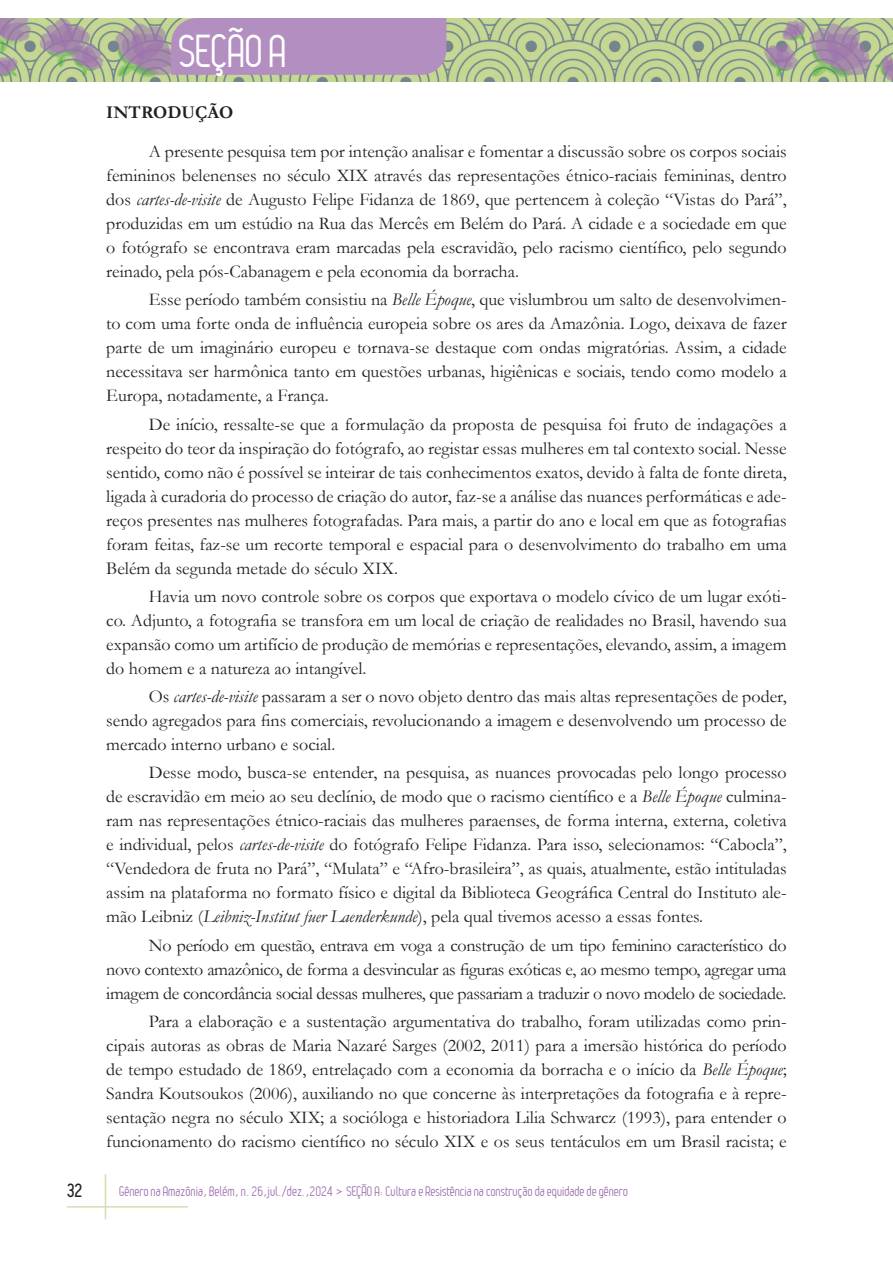
<style>
.page{position:relative;width:893px;height:1263px;background:#fff}
.page>*{position:absolute;margin:0;border:0;box-sizing:border-box;transform-origin:0 0}
.t1{font:45px "Leger";letter-spacing:-.01em;color:#fff}
.Texto{font:18px/24px "Garamond";color:#231f20;text-align:justify}
.Texto-2{font:700 18px "Garamond";color:#231f20}
.t2{font:700 18px "Leger";color:#231f20}
.t3{font:13.5px "Leger";color:#9f73af}
.s1{font-style:italic}
</style>
<div class="page">
<hr style="left:105px;top:1174px;width:1px;height:45px;background:#d2e0ac">
<hr style="left:67px;top:1206px;width:121px;height:1px;background:#d2e0ac">
<img style="left:0;top:18px;width:893px;height:64px">
<div style="left:171px;top:18px;width:275px;height:57px;background:#b28fc0"></div>
<h1 class="t1" style="left:179px;top:26px;width:110px">SEÇÃO A</h1>
<p class="Texto-2" style="left:106px;top:100px;width:129px">INTRODUÇÃO</p>
<p class="Texto" style="left:106px;top:139px;width:682px;text-indent:43px">A presente pesquisa tem por intenção analisar e fomentar a discussão sobre os corpos sociais femininos belenenses no século XIX através das representações étnico-raciais femininas, dentro dos <span class="s1">cartes-de-visite</span> de Augusto Felipe Fidanza de 1869, que pertencem à coleção “Vistas do Pará”, produzidas em um estúdio na Rua das Mercês em Belém do Pará. A cidade e a sociedade em que o fotógrafo se encontrava eram marcadas pela escravidão, pelo racismo científico, pelo segundo reinado, pela pós-Cabanagem e pela economia da borracha.</p>
<p class="Texto" style="left:106px;top:287px;width:682px;text-indent:43px">Esse período também consistiu na <span class="s1">Belle Époque</span>, que vislumbrou um salto de desenvolvimen&shy;to com uma forte onda de influência europeia sobre os ares da Amazônia. Logo, deixava de fazer parte de um imaginário europeu e tornava-se destaque com ondas migratórias. Assim, a cidade necessitava ser harmônica tanto em questões urbanas, higiênicas e sociais, tendo como modelo a Europa, notadamente, a França.</p>
<p class="Texto" style="left:106px;top:411px;width:682px;text-indent:43px">De início, ressalte-se que a formulação da proposta de pesquisa foi fruto de indagações a respeito do teor da inspiração do fotógrafo, ao registar essas mulheres em tal contexto social. Nesse sentido, como não é possível se inteirar de tais conhecimentos exatos, devido à falta de fonte direta, ligada à curadoria do processo de criação do autor, faz-se a análise das nuances performáticas e ade&shy;reços presentes nas mulheres fotografadas. Para mais, a partir do ano e local em que as fotografias foram feitas, faz-se um recorte temporal e espacial para o desenvolvimento do trabalho em uma Belém da segunda metade do século XIX.</p>
<p class="Texto" style="left:106px;top:584px;width:682px;text-indent:43px">Havia um novo controle sobre os corpos que exportava o modelo cívico de um lugar exóti&shy;co. Adjunto, a fotografia se transfora em um local de criação de realidades no Brasil, havendo sua expansão como um artifício de produção de memórias e representações, elevando, assim, a imagem do homem e a natureza ao intangível.</p>
<p class="Texto" style="left:106px;top:684px;width:682px;text-indent:43px">Os <span class="s1">cartes-de-visite</span> passaram a ser o novo objeto dentro das mais altas representações de poder, sendo agregados para fins comerciais, revolucionando a imagem e desenvolvendo um processo de mercado interno urbano e social.</p>
<p class="Texto" style="left:106px;top:760px;width:682px;text-indent:43px">Desse modo, busca-se entender, na pesquisa, as nuances provocadas pelo longo processo de escravidão em meio ao seu declínio, de modo que o racismo científico e a <span class="s1">Belle Époque</span> culmina&shy;ram nas representações étnico-raciais das mulheres paraenses, de forma interna, externa, coletiva e individual, pelos <span class="s1">cartes-de-visite</span> do fotógrafo Felipe Fidanza. Para isso, selecionamos: “Cabocla”, “Vendedora de fruta no Pará”, “Mulata” e “Afro-brasileira”, as quais, atualmente, estão intituladas assim na plataforma no formato físico e digital da Biblioteca Geográfica Central do Instituto ale&shy;mão Leibniz (<span class="s1">Leibniz-Institut fuer Laenderkunde</span>), pela qual tivemos acesso a essas fontes.</p>
<p class="Texto" style="left:106px;top:932px;width:682px;text-indent:43px">No período em questão, entrava em voga a construção de um tipo feminino característico do novo contexto amazônico, de forma a desvincular as figuras exóticas e, ao mesmo tempo, agregar uma imagem de concordância social dessas mulheres, que passariam a traduzir o novo modelo de sociedade.</p>
<p class="Texto" style="left:106px;top:1009px;width:682px;text-indent:43px">Para a elaboração e a sustentação argumentativa do trabalho, foram utilizadas como prin&shy;cipais autoras as obras de Maria Nazaré Sarges (2002, 2011) para a imersão histórica do período de tempo estudado de 1869, entrelaçado com a economia da borracha e o início da <span class="s1">Belle Époque</span>; Sandra Koutsoukos (2006), auxiliando no que concerne às interpretações da fotografia e à repre&shy;sentação negra no século XIX; a socióloga e historiadora Lilia Schwarcz (1993), para entender o funcionamento do racismo científico no século XIX e os seus tentáculos em um Brasil racista; e</p>
<p class="t2" style="left:67px;top:1180px;width:17px">32</p>
<p class="t3" style="left:119px;top:1183px;width:510px">Gênero na Amazônia, Belém, n. 26,jul./dez.,2024 &gt; SEÇÃO A: Cultura e Resistência na construção da equidade de gênero</p>
</div>
